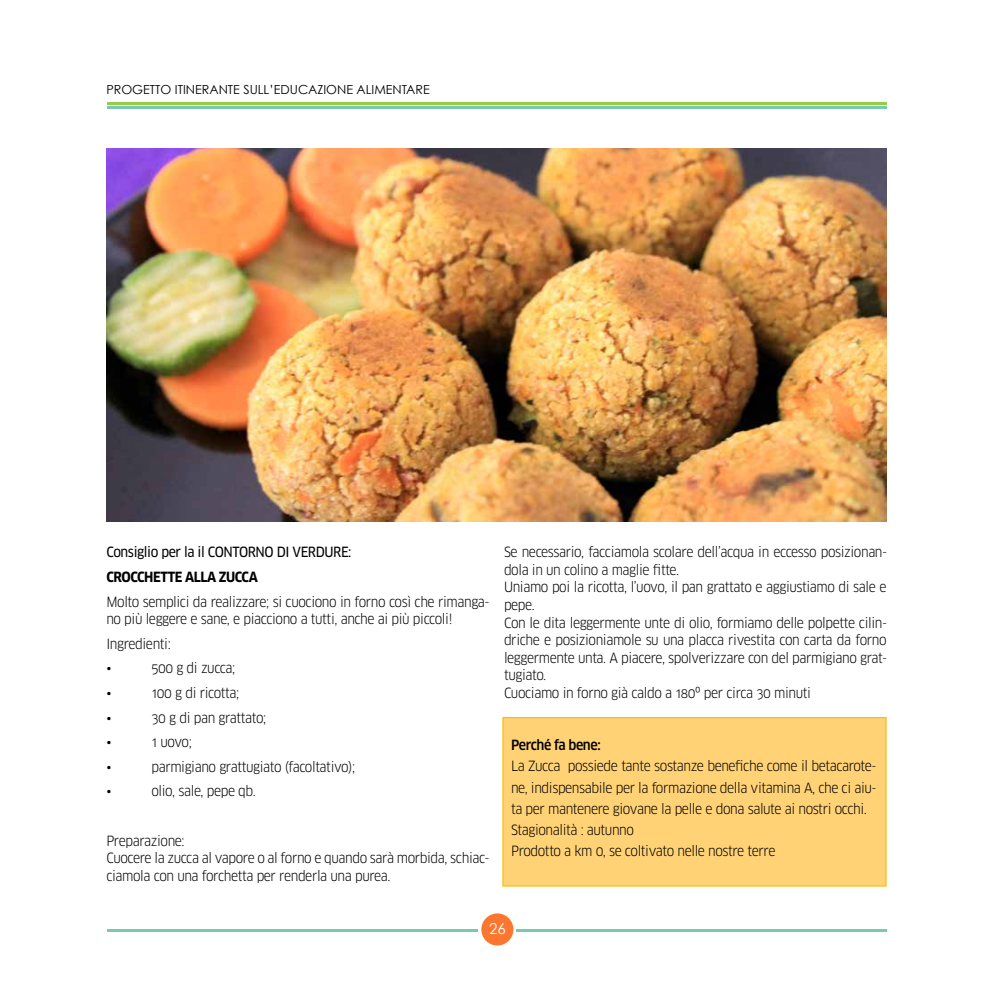
<style>
.page{position:relative;width:993px;height:993px;background:#fff}
.page>*{position:absolute;margin:0;border:0;box-sizing:border-box;transform-origin:0 0}
.t1{font:15px "Century Gothic";color:#fff}
.t2{font:13.75px/17.5px "Clan Narrow OSF";letter-spacing:-.03em;color:#000}
.t3{font:13.75px "Clan Narrow OSF News";letter-spacing:-.03em;color:#000}
.t4{font:700 13.75px "Clan Narrow OSF";letter-spacing:-.03em;color:#000}
.t5{font:500 13.75px "Clan Narrow OSF";letter-spacing:-.03em;color:#000}
.t6{font:12.5px "Century Gothic";color:#000}
</style>
<div class="page">
<hr style="left:107px;top:106px;width:779px;height:3px;background:#79c9af">
<hr style="left:107px;top:929px;width:370px;height:2px;background:#79c9af">
<hr style="left:516px;top:929px;width:370px;height:2px;background:#79c9af">
<hr style="left:107px;top:102px;width:779px;height:3px;background:#93cf43">
<div style="left:481px;top:913px;width:32px;height:32px;background:#fb762e;border-radius:50%"></div>
<div style="left:502px;top:716px;width:384px;height:170px;background:#ffd276;border:1px solid #febc11"></div>
<img style="left:106px;top:149px;width:780px;height:372px">
<p class="t6" style="left:106px;top:82px;width:325px">PROGETTO ITINERANTE SULL’EDUCAZIONE ALIMENTARE</p>
<p class="t3" style="left:106px;top:543px;width:246px">Consiglio per la il CONTORNO DI VERDURE:</p>
<p class="t4" style="left:106px;top:568px;width:153px">CROCCHETTE ALLA ZUCCA</p>
<p class="t2" style="left:106px;top:593px;width:384px">Molto semplici da realizzare; si cuociono in forno così che rimanga&shy;no più leggere e sane, e piacciono a tutti, anche ai più piccoli!</p>
<p class="t2" style="left:106px;top:631px;width:66px;line-height:24.6px">Ingredienti: •</p>
<p class="t2" style="left:151px;top:659px;width:85px">500 g di zucca;</p>
<p class="t2" style="left:106px;top:684px;width:7px">•</p>
<p class="t2" style="left:151px;top:684px;width:89px">100 g di ricotta;</p>
<p class="t2" style="left:106px;top:708px;width:7px">•</p>
<p class="t2" style="left:151px;top:708px;width:116px">30 g di pan grattato;</p>
<p class="t2" style="left:106px;top:733px;width:7px">•</p>
<p class="t2" style="left:151px;top:733px;width:42px">1 uovo;</p>
<p class="t2" style="left:106px;top:758px;width:7px">•</p>
<p class="t2" style="left:151px;top:758px;width:205px">parmigiano grattugiato (facoltativo);</p>
<p class="t2" style="left:106px;top:782px;width:7px">•</p>
<p class="t2" style="left:151px;top:782px;width:106px">olio, sale, pepe qb.</p>
<p class="t2" style="left:106px;top:831px;width:384px">Preparazione:<br>Cuocere la zucca al vapore o al forno e quando sarà morbida, schiac&shy;ciamola con una forchetta per renderla una purea.</p>
<p class="t2" style="left:504px;top:543px;width:385px">Se necessario, facciamola scolare dell’acqua in eccesso posizionan&shy;dola in un colino a maglie fitte.<br>Uniamo poi la ricotta, l’uovo, il pan grattato e aggiustiamo di sale e pepe.<br>Con le dita leggermente unte di olio, formiamo delle polpette cilin&shy;driche e posizioniamole su una placca rivestita con carta da forno leggermente unta. A piacere, spolverizzare con del parmigiano grat&shy;tugiato.<br>Cuociamo in forno già caldo a 180º per circa 30 minuti</p>
<p class="t5" style="left:511px;top:736px;width:91px">Perché fa bene:</p>
<p class="t2" style="left:511px;top:755px;width:367px;line-height:21.2px">La Zucca possiede tante sostanze benefiche come il betacarote&shy;ne, indispensabile per la formazione della vitamina A, che ci aiu&shy;ta per mantenere giovane la pelle e dona salute ai nostri occhi.<br>Stagionalità : autunno<br>Prodotto a km 0, se coltivato nelle nostre terre</p>
<p class="t1" style="left:489px;top:918px;width:18px">26</p>
</div>
